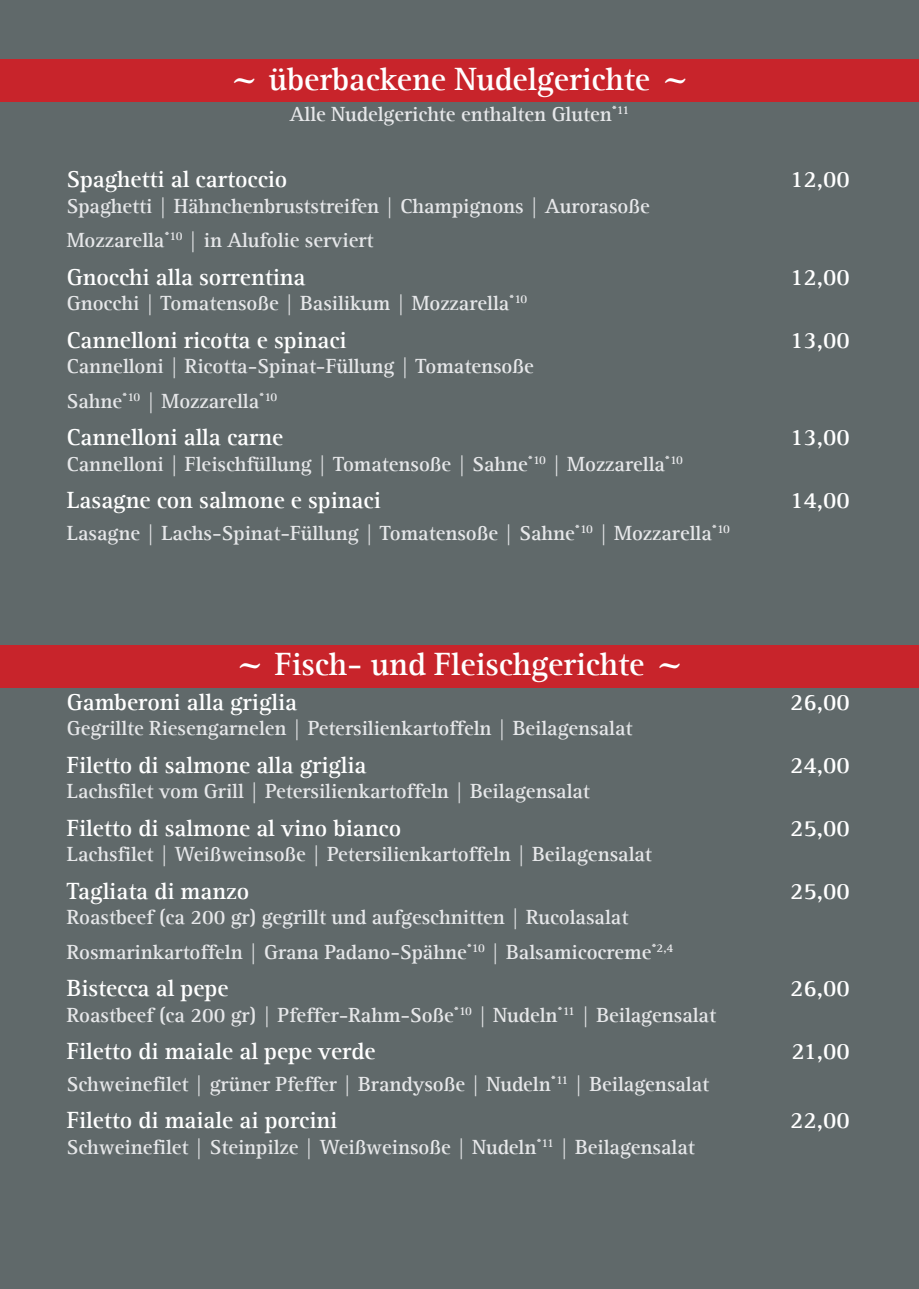
<style>
.page{position:relative;width:919px;height:1289px;background:#fff}
.page>*{position:absolute;margin:0;border:0;box-sizing:border-box;transform-origin:0 0}
.t1{font:700 33px "Agfa Rotis Serif";color:#fff}
.t2{font:700 24px "Agfa Rotis Serif";color:#fff}
.t3{font:700 21px/34.5px "Agfa Rotis Serif";color:#e6e7e9}
</style>
<div class="page">
<div style="left:0;top:0;width:918px;height:1288px;background:#60696a"></div>
<div style="left:0;top:60px;width:918px;height:42px;background:#c8242b"></div>
<div style="left:0;top:645px;width:918px;height:43px;background:#c8242b"></div>
<h1 class="t1" style="left:227px;top:59px;width:465px">~ überbackene Nudelgerichte ~</h1>
<p class="t3" style="left:290px;top:97px;width:341px">Alle Nudelgerichte enthalten Gluten<sup>*11</sup></p>
<p class="t2" style="left:67px;top:165px;width:222px">Spaghetti al cartoccio</p>
<p class="t2" style="left:790px;top:165px;width:61px">12,00</p>
<p class="t3" style="left:67px;top:188px;width:584px">Spaghetti | Hähnchenbruststreifen | Champignons | Aurorasoße<br>Mozzarella<sup>*10</sup> | in Alufolie serviert</p>
<p class="t2" style="left:67px;top:263px;width:240px">Gnocchi alla sorrentina</p>
<p class="t2" style="left:790px;top:263px;width:61px">12,00</p>
<p class="t3" style="left:67px;top:286px;width:462px">Gnocchi | Tomatensoße | Basilikum | Mozzarella<sup>*10</sup></p>
<p class="t2" style="left:67px;top:326px;width:281px">Cannelloni ricotta e spinaci</p>
<p class="t2" style="left:790px;top:326px;width:61px">13,00</p>
<p class="t3" style="left:67px;top:349px;width:468px">Cannelloni | Ricotta-Spinat-Füllung | Tomatensoße<br>Sahne<sup>*10</sup> | Mozzarella<sup>*10</sup></p>
<p class="t2" style="left:67px;top:423px;width:218px">Cannelloni alla carne</p>
<p class="t2" style="left:790px;top:423px;width:61px">13,00</p>
<p class="t3" style="left:67px;top:446px;width:617px">Cannelloni | Fleischfüllung | Tomatensoße | Sahne<sup>*10</sup> | Mozzarella<sup>*10</sup></p>
<p class="t2" style="left:67px;top:486px;width:315px">Lasagne con salmone e spinaci</p>
<p class="t2" style="left:790px;top:486px;width:61px">14,00</p>
<p class="t3" style="left:67px;top:515px;width:664px">Lasagne | Lachs-Spinat-Füllung | Tomatensoße | Sahne<sup>*10</sup> | Mozzarella<sup>*10</sup></p>
<h1 class="t1" style="left:233px;top:644px;width:454px">~ Fisch- und Fleischgerichte ~</h1>
<p class="t2" style="left:67px;top:687px;width:232px">Gamberoni alla griglia</p>
<p class="t2" style="left:790px;top:687px;width:61px">26,00</p>
<p class="t3" style="left:67px;top:710px;width:567px">Gegrillte Riesengarnelen | Petersilienkartoffeln | Beilagensalat</p>
<p class="t2" style="left:67px;top:750px;width:301px">Filetto di salmone alla griglia</p>
<p class="t2" style="left:790px;top:750px;width:61px">24,00</p>
<p class="t3" style="left:67px;top:773px;width:524px">Lachsfilet vom Grill | Petersilienkartoffeln | Beilagensalat</p>
<p class="t2" style="left:67px;top:813px;width:336px">Filetto di salmone al vino bianco</p>
<p class="t2" style="left:790px;top:813px;width:61px">25,00</p>
<p class="t3" style="left:67px;top:836px;width:586px">Lachsfilet | Weißweinsoße | Petersilienkartoffeln | Beilagensalat</p>
<p class="t2" style="left:67px;top:876px;width:184px">Tagliata di manzo</p>
<p class="t2" style="left:790px;top:876px;width:61px">25,00</p>
<p class="t3" style="left:67px;top:899px;width:608px">Roastbeef (ca 200 gr) gegrillt und aufgeschnitten | Rucolasalat<br>Rosmarinkartoffeln | Grana Padano-Spähne<sup>*10</sup> | Balsamicocreme<sup>*2,4</sup></p>
<p class="t2" style="left:67px;top:974px;width:163px">Bistecca al pepe</p>
<p class="t2" style="left:790px;top:974px;width:61px">26,00</p>
<p class="t3" style="left:67px;top:997px;width:650px">Roastbeef (ca 200 gr) | Pfeffer-Rahm-Soße<sup>*10</sup> | Nudeln<sup>*11</sup> | Beilagensalat</p>
<p class="t2" style="left:67px;top:1037px;width:310px">Filetto di maiale al pepe verde</p>
<p class="t2" style="left:791px;top:1037px;width:59px">21,00</p>
<p class="t3" style="left:67px;top:1066px;width:644px">Schweinefilet | grüner Pfeffer | Brandysoße | Nudeln<sup>*11</sup> | Beilagensalat</p>
<p class="t2" style="left:67px;top:1106px;width:272px">Filetto di maiale ai porcini</p>
<p class="t2" style="left:790px;top:1106px;width:61px">22,00</p>
<p class="t3" style="left:67px;top:1129px;width:629px">Schweinefilet | Steinpilze | Weißweinsoße | Nudeln<sup>*11</sup> | Beilagensalat</p>
</div>
